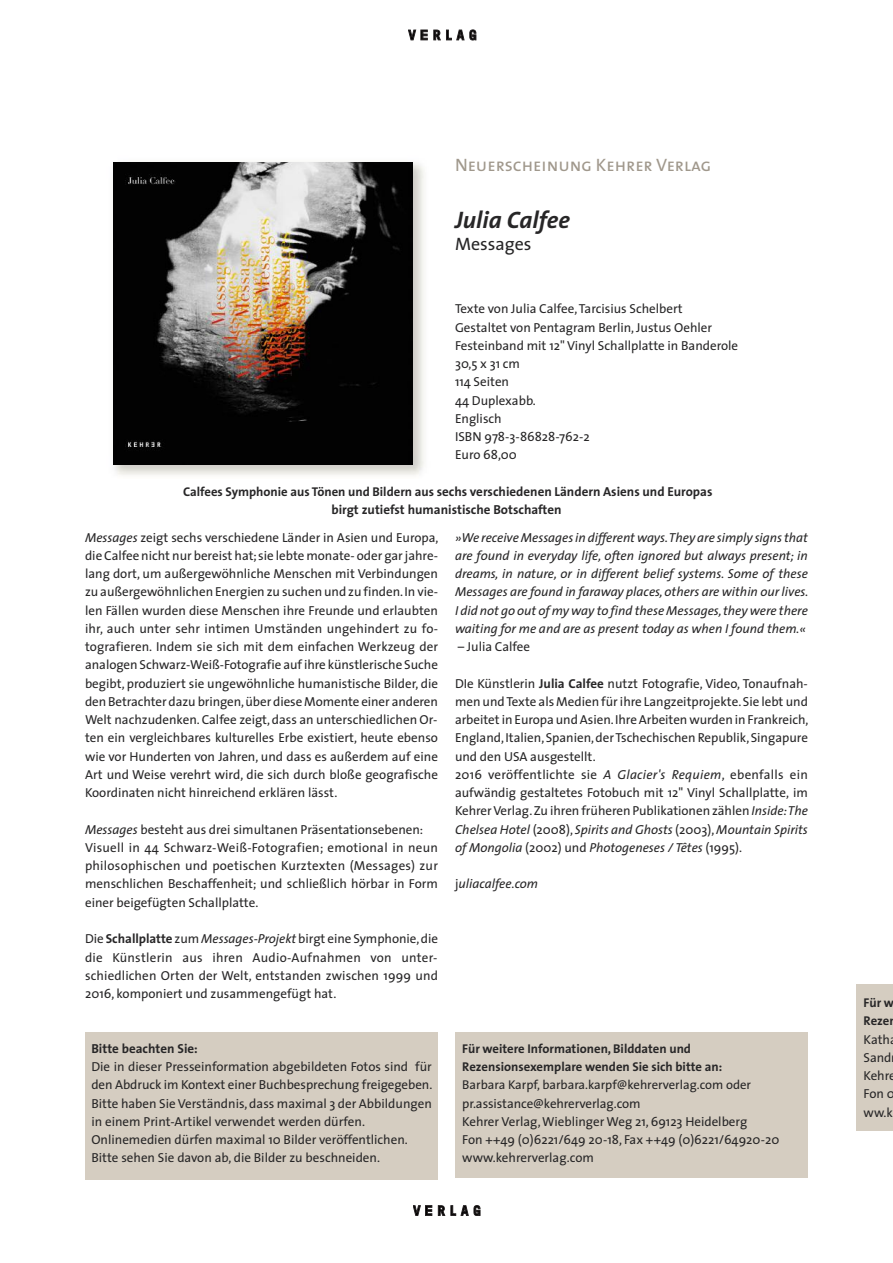
<style>
.page{position:relative;width:893px;height:1263px;background:#fff}
.page>*{position:absolute;margin:0;border:0;box-sizing:border-box;transform-origin:0 0}
.t1{font:italic 700 24px "The Sans";color:#272627}
.t2{font:18px "The Sans Caps";color:#a0988c}
.t3{font:18px "The Sans";color:#272627}
.t4{font:13.05px/18.3px "The Sans";color:#272627}
.t5{font:italic 13.05px/18.3px "The Sans";color:#272627;text-align:justify}
.t6{font:700 13.05px/18.3px "The Sans";color:#272627;text-align:center}
.t7{font:700 12.75px/18.3px "The Sans";color:#272627}
.t8{font:12.75px "The Sans";color:#272627}
.s1{font-size:12.75px}
.s2{font-style:italic}
.s3{font-weight:700}
.s4{font-style:normal}
</style>
<div class="page">
<svg style="left:408px;top:30px;width:68px;height:10px"></svg>
<svg style="left:438px;top:1205px;width:7px;height:11px"></svg>
<svg style="left:451px;top:1205px;width:29px;height:11px"></svg>
<svg style="left:413px;top:1205px;width:19px;height:11px"></svg>
<div style="left:856px;top:984px;width:37px;height:146px;background:#d5cdc1"></div>
<div style="left:85px;top:1032px;width:353px;height:147px;background:#d5cdc1"></div>
<img style="left:113px;top:162px;width:311px;height:313px">
<img style="left:114px;top:162px;width:298px;height:302px">
<div style="left:455px;top:1032px;width:353px;height:146px;background:#d5cdc1"></div>
<h2 class="t2" style="left:455px;top:159px;width:258px">Neuerscheinung Kehrer Verlag</h2>
<h1 class="t1" style="left:455px;top:210px;width:116px">Julia Calfee</h1>
<h2 class="t3" style="left:455px;top:237px;width:78px">Messages</h2>
<p class="t4" style="left:455px;top:301px;width:285px">Texte von Julia Calfee,Tarcisius Schelbert<br>Gestaltet von Pentagram Berlin, Justus Oehler<br>Festeinband mit 12" Vinyl Schallplatte in Banderole<br>30,5 x 31 cm<br>114 Seiten<br>44 Duplexabb.<br>Englisch<br>ISBN 978-3-86828-762-2<br>Euro 68,00</p>
<p class="t6" style="left:183px;top:484px;width:531px"><span class="s1">Calfees Symphonie aus Tönen und Bildern aus</span> sechs verschiedenen Ländern Asiens und Europas birgt zutiefst humanistische Botschaften</p>
<p class="t4" style="left:85px;top:529px;width:355px;text-align:justify"><span class="s2">Messages</span> zeigt sechs verschiedene Länder in Asien und Europa, die Calfee nicht nur bereist hat;sie lebte monate- oder garjahre&shy;lang dort, um außergewöhnliche Menschen mit Verbindungen zu außergewöhnlichen Energien zu suchen und zu finden.In vie&shy;len Fällen wurden diese Menschen ihre Freunde und erlaubten ihr, auch unter sehr intimen Umständen ungehindert zu fo&shy;tografieren. Indem sie sich mit dem einfachen Werkzeug der analogen Schwarz-Weiß-Fotografie aufihre künstlerische Suche begibt, produziert sie ungewöhnliche humanistische Bilder, die den Betrachter dazu bringen,über dieseMomente einer anderen Welt nachzudenken. Calfee zeigt,dass an unterschiedlichen Or&shy;ten ein vergleichbares kulturelles Erbe existiert, heute ebenso wie vor Hunderten von Jahren, und dass es außerdem auf eine Art und Weise verehrt wird, die sich durch bloße geografische Koordinaten nicht hinreichend erklären lässt.</p>
<p class="t4" style="left:85px;top:821px;width:354px"><span class="s2">Messages</span> besteht aus drei simultanen Präsentationsebenen:<br>Visuell in 44 Schwarz-Weiß-Fotografien; emotional in neun philosophischen und poetischen Kurztexten (Messages) zur menschlichen Beschaffenheit; und schließlich hörbar in Form einer beigefügten Schallplatte.</p>
<p class="t4" style="left:85px;top:931px;width:354px;text-align:justify">Die <span class="s3">Schallplatte</span> zum <span class="s2">Messages-Projekt</span> birgt eine Symphonie,die die Künstlerin aus ihren Audio-Aufnahmen von unter&shy;schiedlichen Orten der Welt, entstanden zwischen 1999 und 2016, komponiert und zusammengefügt hat.</p>
<p class="t5" style="left:455px;top:529px;width:355px">»We receive Messagesin different ways.They are simply signs that are found in everyday life, often ignored but always present; in dreams, in nature, or in different belief systems. Some of these Messages are found in faraway places,others are within our lives.<br>I did not go out of myway to find these Messages,theywere there waiting for me and are as present today as when I found them.«</p>
<p class="t4" style="left:458px;top:639px;width:74px">– Julia Calfee</p>
<p class="t4" style="left:455px;top:675px;width:355px">DIe Künstlerin <span class="s3">Julia Calfee</span> nutzt Fotografie, Video, Tonaufnah&shy;men undTexte als Medien fürihre Langzeitprojekte.Sie lebt und arbeitet in Europa undAsien.IhreArbeitenwurden in Frankreich, England,Italien,Spanien,derTschechischen Republik,Singapure und den USA ausgestellt.<br>2016 veröffentlichte sie <span class="s2">A Glacier's Requiem</span>, ebenfalls ein aufwändig gestaltetes Fotobuch mit 12" Vinyl Schallplatte, im KehrerVerlag.Zu ihren früheren Publikationen zählen <span class="s2">Inside:The Chelsea Hotel</span> (2008), <span class="s2">Spirits and Ghosts</span> (2003),<span class="s2">Mountain Spirits of Mongolia</span> (2002) und <span class="s2">Photogeneses / Têtes</span> (1995).</p>
<p class="t5" style="left:455px;top:876px;width:85px"><span class="s4">j</span>uliacalfee.com</p>
<p class="t6" style="left:91px;top:1040px;width:108px">Bitte beachten Sie:</p>
<p class="t4" style="left:91px;top:1059px;width:342px">Die in dieser Presseinformation abgebildeten Fotos sind für den Abdruck im Kontext einer Buchbesprechung freigegeben.<br>Bitte haben Sie Verständnis, dass maximal 3 der Abbildungen in einem Print-Artikel verwendet werden dürfen.<br>Onlinemedien dürfen maximal 10 Bilder veröffentlichen.<br>Bitte sehen Sie davon ab, die Bilder zu beschneiden.</p>
<p class="t7" style="left:462px;top:1040px;width:261px">Für weitere Informationen, Bilddaten und<br>Rezensionsexemplare wenden Sie sich bitte an:</p>
<p class="t8" style="left:462px;top:1080px;width:290px">Barbara Karpf, barbara.karpf@kehrerverlag.com oder</p>
<p class="t4" style="left:462px;top:1095px;width:319px">pr.assistance@kehrerverlag.com<br>Kehrer Verlag,Wieblinger Weg 21, 69123 Heidelberg<br>Fon ++49 (0)6221/649 20-18, Fax ++49 (0)6221/64920-20 www.kehrerverlag.com</p>
<p class="t7" style="left:864px;top:995px;width:32px">Für w<br>Reze</p>
<p class="t4" style="left:864px;top:1031px;width:34px">Kath<br>Sand<br>Kehre<br>Fon 0 ww.k</p>
</div>
